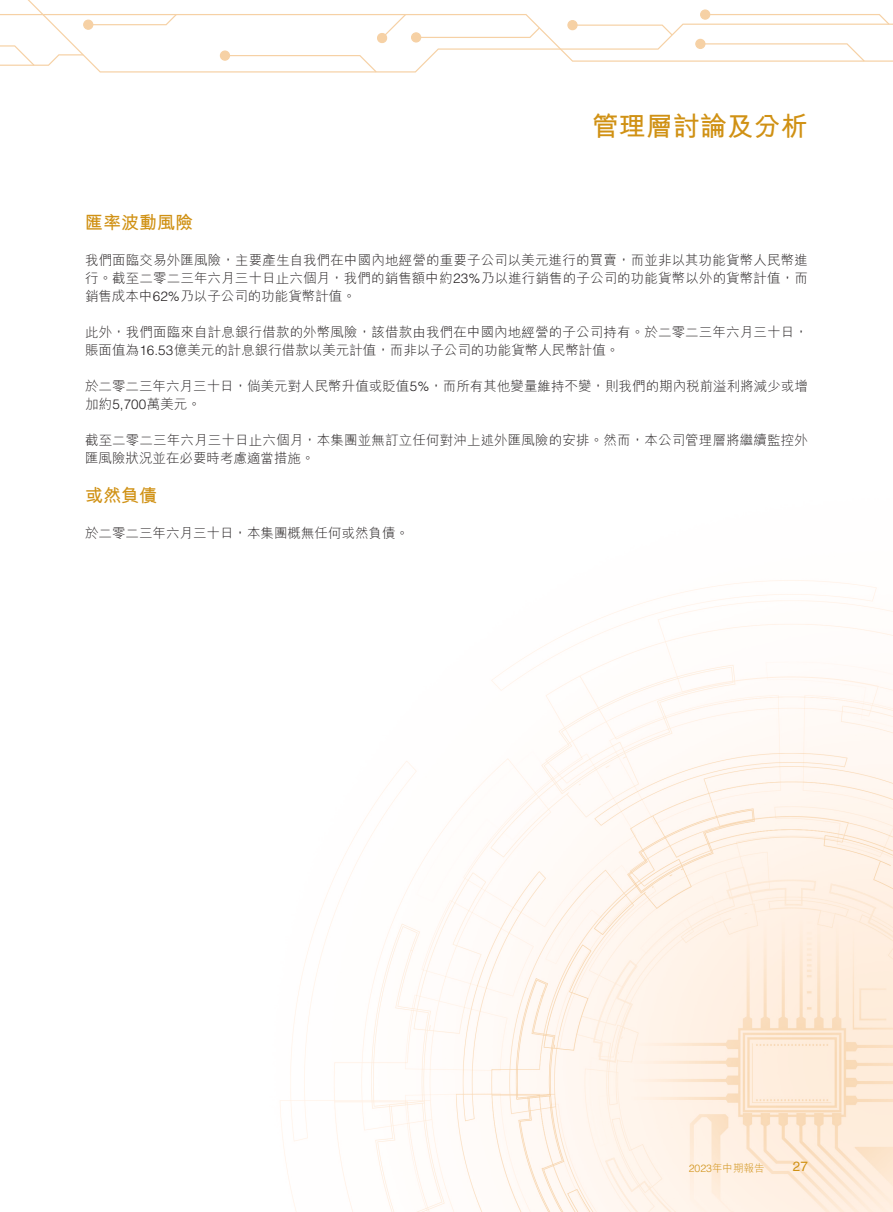
<style>
.page{position:relative;width:893px;height:1212px;background:#fff}
.page>*{position:absolute;margin:0;border:0;box-sizing:border-box;transform-origin:0 0}
.t1{font:700 27px "M Hei HK";color:#d09114}
.t2{font:700 18px "M Hei HK";color:#d09114}
.t3{font:300 13.5px/18px "M Hei HK";color:#231f20}
.t4{font:13.5px "Helvetica LT Std";color:#d09114}
.t5{font:300 10.5px "M Hei HK";color:#d09114}
.s1{font-family:"Helvetica LT Std"}
</style>
<div class="page">
<img style="left:280px;top:580px;width:613px;height:632px">
<svg style="left:0;top:9px;width:893px;height:64px"></svg>
<h1 class="t1" style="left:592px;top:106px;width:217px">管理層討論及分析</h1>
<h2 class="t2" style="left:85px;top:209px;width:109px">匯率波動風險</h2>
<p class="t3" style="left:85px;top:251px;width:724px;text-align:justify">我們面臨交易外匯風險，主要產生自我們在中國內地經營的重要子公司以美元進行的買賣，而並非以其功能貨幣人民幣進行。截至二零二三年六月三十日止六個月，我們的銷售額中約<span class="s1">23%</span>乃以進行銷售的子公司的功能貨幣以外的貨幣計值，而銷售成本中<span class="s1">62%</span>乃以子公司的功能貨幣計值。</p>
<p class="t3" style="left:85px;top:323px;width:724px">此外，我們面臨來自計息銀行借款的外幣風險，該借款由我們在中國內地經營的子公司持有。於二零二三年六月三十日，賬面值為<span class="s1">16.53</span>億美元的計息銀行借款以美元計值，而非以子公司的功能貨幣人民幣計值。</p>
<p class="t3" style="left:85px;top:377px;width:724px">於二零二三年六月三十日，倘美元對人民幣升值或貶值<span class="s1">5%</span>，而所有其他變量維持不變，則我們的期內稅前溢利將減少或增加約<span class="s1">5,700</span>萬美元。</p>
<p class="t3" style="left:85px;top:431px;width:724px">截至二零二三年六月三十日止六個月，本集團並無訂立任何對沖上述外匯風險的安排。然而，本公司管理層將繼續監控外匯風險狀況並在必要時考慮適當措施。</p>
<h2 class="t2" style="left:85px;top:483px;width:73px">或然負債</h2>
<p class="t3" style="left:85px;top:524px;width:325px">於二零二三年六月三十日，本集團概無任何或然負債。</p>
<p class="t5" style="left:689px;top:1162px;width:77px"><span class="s1">2023</span>年中期報告</p>
<p class="t4" style="left:793px;top:1159px;width:17px">27</p>
</div>
